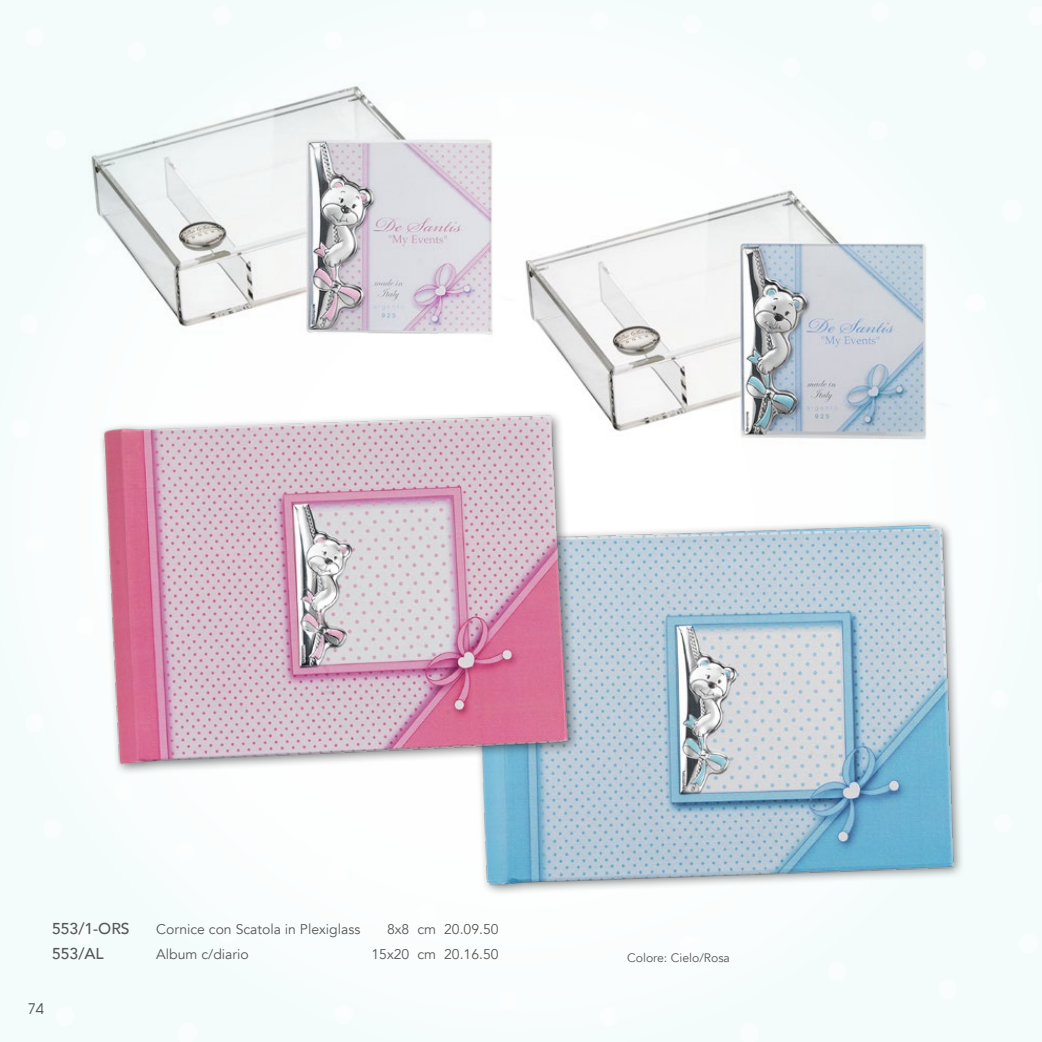
<style>
.page{position:relative;width:1042px;height:1042px;background:#fff}
.page>*{position:absolute;margin:0;border:0;box-sizing:border-box;transform-origin:0 0}
.t1{font:500 15.75px "Avenir";color:#575756}
.t2{font:14.7px "Avant Garde";color:#575756}
.t3{font:14px "Avenir";color:#575756}
.t4{font:12.25px "Avenir";color:#575756}
</style>
<div class="page">
<img style="left:479px;top:563px;width:498px;height:341px">
<img style="left:65px;top:459px;width:539px;height:345px">
<img style="left:489px;top:75px;width:529px;height:488px">
<img style="left:55px;top:0;width:529px;height:459px">
<p class="t1" style="left:52px;top:915px;width:79px">553/1-ORS</p>
<p class="t3" style="left:156px;top:920px;width:206px">Cornice con Scatola in Plexiglass</p>
<p class="t3" style="left:387px;top:920px;width:113px">8x8 cm 20.09.50</p>
<p class="t1" style="left:52px;top:940px;width:53px">553/AL</p>
<p class="t3" style="left:156px;top:945px;width:94px">Album c/diario</p>
<p class="t3" style="left:371px;top:945px;width:129px">15x20 cm 20.16.50</p>
<p class="t2" style="left:28px;top:999px;width:18px">74</p>
<p class="t4" style="left:627px;top:950px;width:104px">Colore: Cielo/Rosa</p>
</div>
